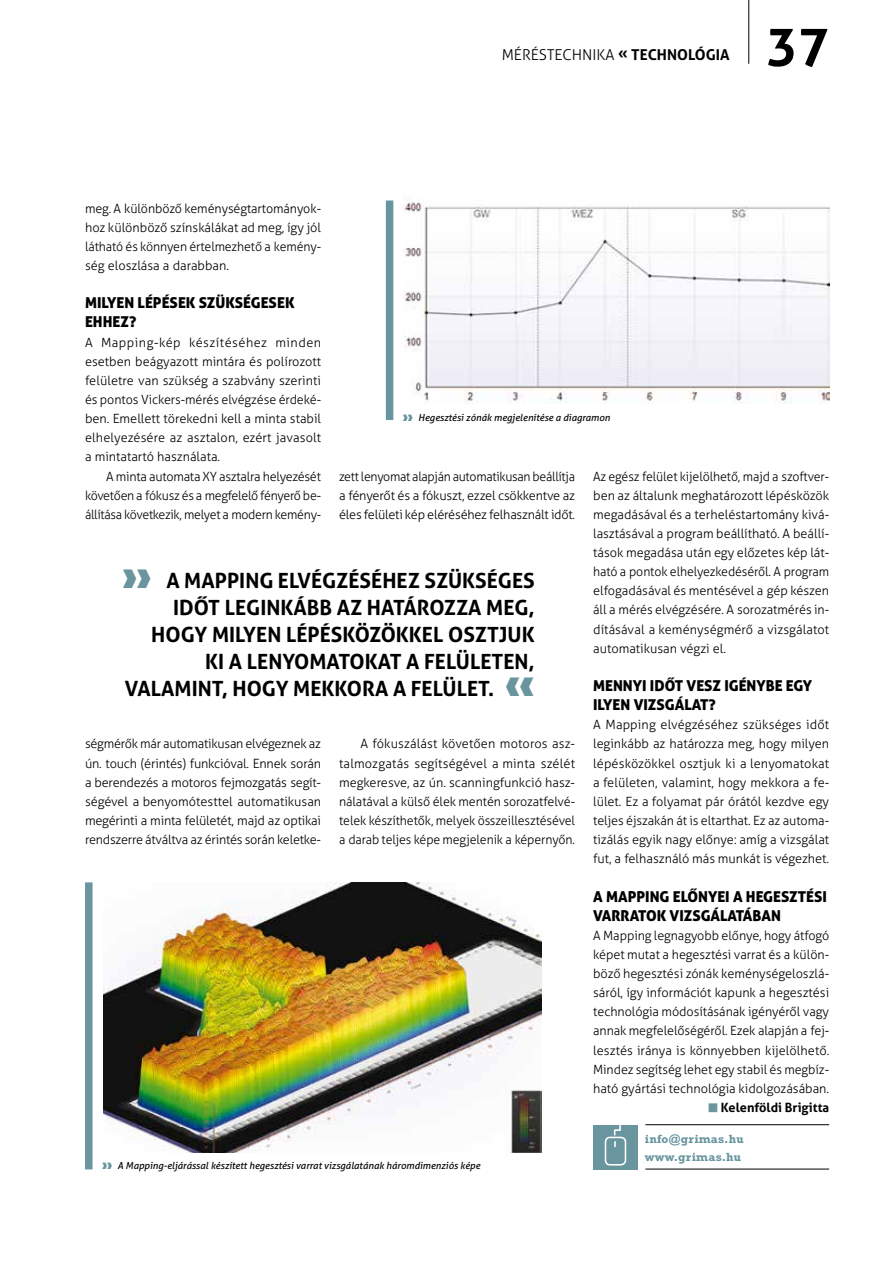
<style>
.page{position:relative;width:893px;height:1263px;background:#fff}
.page>*{position:absolute;margin:0;border:0;box-sizing:border-box;transform-origin:0 0}
.t1{font:700 52.5px "Aller";color:#000}
.t2{font:700 21px/27px "Aller";color:#000;text-align:right}
.t3{font:15px/19.2px "Aller Display";color:#000}
.t4{font:300 15px "Aller";color:#000}
.t5{font:300 12.75px/19.2px "Aller";letter-spacing:-.005em;color:#000;text-align:justify}
.t6{font:700 12.75px "Aller";color:#000}
.t7{font:700 12px/18px "Rockwell Std";letter-spacing:.02em;color:#69959f}
.t8{font:italic 9.75px "Aller";color:#000}
.s1{font-weight:700}
.s2{font-family:"Rockwell Std";font-weight:800;font-style:normal;font-size:13.5px;color:#69959f}
.s3{font-family:"Rockwell Std";font-weight:800;font-size:39px;color:#69959f}
</style>
<div class="page">
<hr style="left:748px;top:0;width:1px;height:64px;background:#000">
<div style="left:709px;top:1103px;width:8px;height:9px;background:#69959f;border:1px solid #69959f"></div>
<div style="left:593px;top:1125px;width:45px;height:44px;background:#69959f"></div>
<svg style="left:604px;top:1125px;width:23px;height:41px"></svg>
<hr style="left:645px;top:1124px;width:184px;height:1px;background:#000">
<hr style="left:645px;top:1169px;width:184px;height:1px;background:#000">
<img style="left:404px;top:197px;width:425px;height:207px">
<div style="left:386px;top:200px;width:7px;height:220px;background:#69959f"></div>
<img style="left:103px;top:882px;width:438px;height:271px">
<div style="left:85px;top:882px;width:8px;height:287px;background:#69959f"></div>
<p class="t4" style="left:502px;top:46px;width:229px">Méréstechnika <span class="s1">« TECHNOLÓGIA</span></p>
<h1 class="t1" style="left:766px;top:12px;width:64px">37</h1>
<p class="t5" style="left:85px;top:198px;width:238px">meg. A különböző keménységtartományok&shy;hoz különböző színskálákat ad meg, így jól látható és könnyen értelmezhető a kemény&shy;ség eloszlása a darabban.</p>
<p class="t3" style="left:85px;top:293px;width:211px">MILYEN LÉPÉSEK SZÜKSÉGESEK<br>EHHEZ?</p>
<p class="t5" style="left:85px;top:332px;width:238px">A Mapping-kép készítéséhez minden esetben beágyazott mintára és polírozott felületre van szükség a szabvány szerinti és pontos Vickers-mérés elvégzése érdeké&shy;ben. Emellett törekedni kell a minta stabil elhelyezésére az asztalon, ezért javasolt a mintatartó használata.</p>
<p class="t5" style="left:85px;top:466px;width:238px;text-indent:21px">A minta automata XY asztalra helyezését követően a fókusz és a megfelelő fényerő be&shy;állítása következik, melyet a modern kemény-</p>
<p class="t8" style="left:403px;top:411px;width:209px"><span class="s2">»</span> Hegesztési zónák megjelenítése a diagramon</p>
<p class="t5" style="left:593px;top:466px;width:238px">Az egész felület kijelölhető, majd a szoftver&shy;ben az általunk meghatározott lépésközök megadásával és a terheléstartomány kivá&shy;lasztásával a program beállítható. A beállí&shy;tások megadása után egy előzetes kép lát&shy;ható a pontok elhelyezkedéséről. A program elfogadásával és mentésével a gép készen áll a mérés elvégzésére. A sorozatmérés in&shy;dításával a keménységmérő a vizsgálatot automatikusan végzi el.</p>
<p class="t3" style="left:593px;top:676px;width:221px">MENNYI IDŐT VESZ IGÉNYBE EGY<br>ILYEN VIZSGÁLAT?</p>
<p class="t5" style="left:593px;top:715px;width:238px">A Mapping elvégzéséhez szükséges időt leginkább az határozza meg, hogy milyen lépésközökkel osztjuk ki a lenyomatokat a felületen, valamint, hogy mekkora a fe&shy;lület. Ez a folyamat pár órától kezdve egy teljes éjszakán át is eltarthat. Ez az automa&shy;tizálás egyik nagy előnye: amíg a vizsgálat fut, a felhasználó más munkát is végezhet.</p>
<p class="t3" style="left:593px;top:886px;width:235px">A MAPPING ELŐNYEI A HEGESZTÉSI<br>VARRATOK VIZSGÁLATÁBAN</p>
<p class="t5" style="left:593px;top:926px;width:238px">A Mapping legnagyobb előnye, hogy átfogó képet mutat a hegesztési varrat és a külön&shy;böző hegesztési zónák keménységeloszlá&shy;sáról, így információt kapunk a hegesztési technológia módosításának igényéről vagy annak megfelelőségéről. Ezek alapján a fej&shy;lesztés iránya is könnyebben kijelölhető.<br>Mindez segítség lehet egy stabil és megbíz&shy;ható gyártási technológia kidolgozásában.</p>
<p class="t6" style="left:721px;top:1099px;width:110px">KELENFÖLDI BRIGITTA</p>
<p class="t7" style="left:645px;top:1129px;width:101px">info@grimas.hu www.grimas.hu</p>
<p class="t5" style="left:339px;top:466px;width:238px">zett lenyomat alapján automatikusan beállítja a fényerőt és a fókuszt, ezzel csökkentve az éles felületi kép eléréséhez felhasznált időt.</p>
<h2 class="t2" style="left:122px;top:567px;width:414px"><span class="s3">»</span> A MAPPING ELVÉGZÉSÉHEZ SZÜKSÉGES IDŐT LEGINKÁBB AZ HATÁROZZA MEG, HOGY MILYEN LÉPÉSKÖZÖKKEL OSZTJUK<br>KI A LENYOMATOKAT A FELÜLETEN, VALAMINT, HOGY MEKKORA A FELÜLET. <span class="s3">«</span></h2>
<p class="t5" style="left:339px;top:734px;width:238px;text-indent:21px">A fókuszálást követően motoros asz&shy;talmozgatás segítségével a minta szélét megkeresve, az ún. scanningfunkció hasz&shy;nálatával a külső élek mentén sorozatfelvé&shy;telek készíthetők, melyek összeillesztésével a darab teljes képe megjelenik a képernyőn.</p>
<p class="t5" style="left:85px;top:734px;width:238px">ségmérők már automatikusan elvégeznek az ún. touch (érintés) funkcióval. Ennek során a berendezés a motoros fejmozgatás segít&shy;ségével a benyomótesttel automatikusan megérinti a minta felületét, majd az optikai rendszerre átváltva az érintés során keletke-</p>
<p class="t8" style="left:102px;top:1160px;width:380px"><span class="s2">»</span> A Mapping-eljárással készített hegesztési varrat vizsgálatának háromdimenziós képe</p>
</div>
